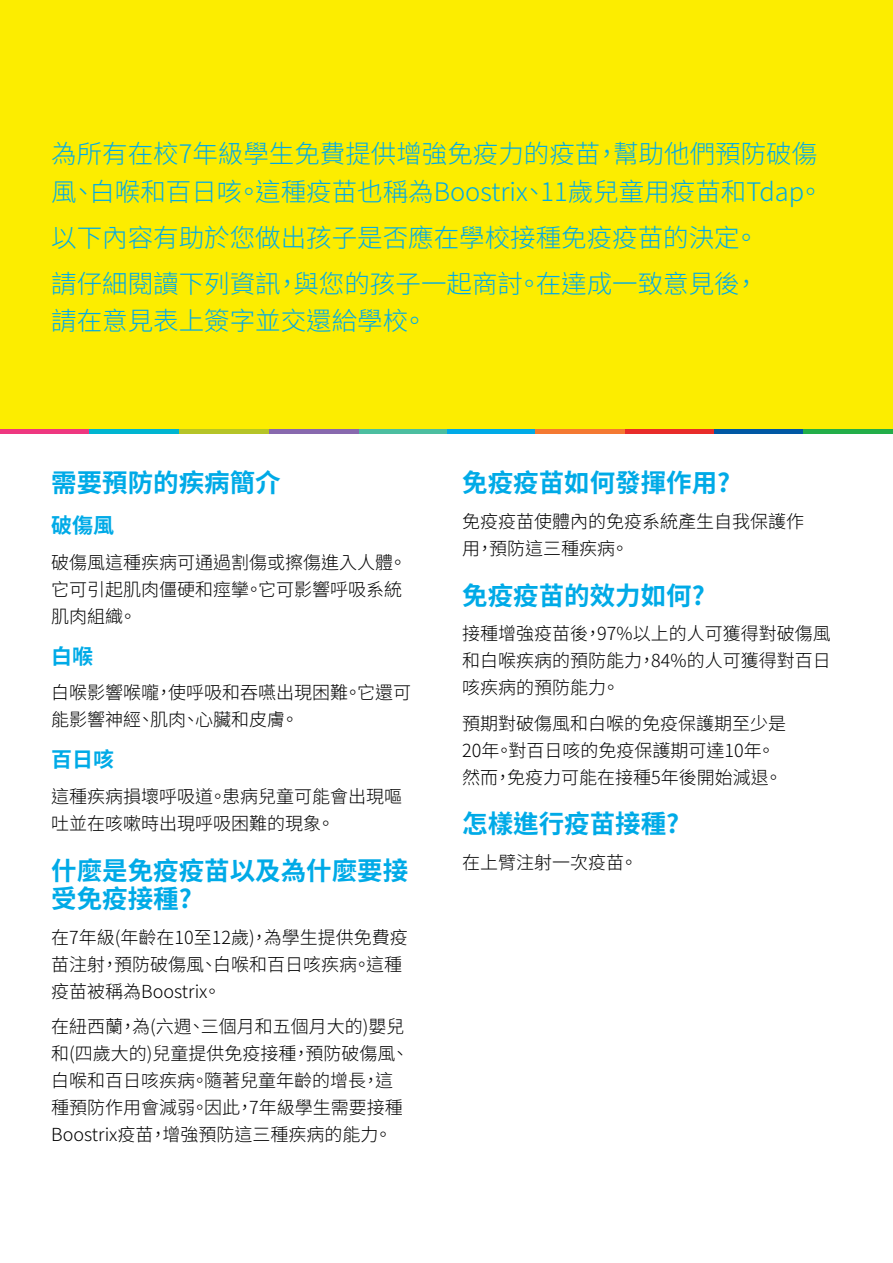
<style>
.page{position:relative;width:893px;height:1263px;background:#fff}
.page>*{position:absolute;margin:0;border:0;box-sizing:border-box;transform-origin:0 0}
.t1{font:300 25.5px/37.5px "Noto Sans CJ Ktc";color:#00aae7}
.t2{font:700 25.5px/28.5px "Noto Sans CJ Ktc";color:#00aae7}
.t3{font:700 21px "Noto Sans CJ Ktc";color:#00aae7}
.t4{font:300 18px/27px "Noto Sans CJ Ktc";color:#000}
</style>
<div class="page">
<div style="left:0;top:0;width:893px;height:434px;background:#fced00"></div>
<div style="left:0;top:429px;width:90px;height:5px;background:#ee3780"></div>
<div style="left:90px;top:429px;width:89px;height:5px;background:#00b5d1"></div>
<div style="left:179px;top:429px;width:90px;height:5px;background:#b5c428"></div>
<div style="left:269px;top:429px;width:90px;height:5px;background:#8869ae"></div>
<div style="left:359px;top:429px;width:89px;height:5px;background:#4cbea0"></div>
<div style="left:447px;top:429px;width:90px;height:5px;background:#00aae7"></div>
<div style="left:535px;top:429px;width:90px;height:5px;background:#f47932"></div>
<div style="left:625px;top:429px;width:89px;height:5px;background:#e82c2a"></div>
<div style="left:714px;top:429px;width:90px;height:5px;background:#0058a4"></div>
<div style="left:803px;top:429px;width:90px;height:5px;background:#23ae49"></div>
<h1 class="t1" style="left:51px;top:136px;width:774px">為所有在校7年級學生免費提供增強免疫力的疫苗，幫助他們預防破傷風、白喉和百日咳。這種疫苗也稱為Boostrix、11歲兒童用疫苗和Tdap。</h1>
<h1 class="t1" style="left:51px;top:215px;width:709px;line-height:46px">以下內容有助於您做出孩子是否應在學校接種免疫疫苗的決定。請仔細閱讀下列資訊，與您的孩子一起商討。在達成一致意見後，</h1>
<h1 class="t1" style="left:51px;top:303px;width:378px">請在意見表上簽字並交還給學校。</h1>
<h1 class="t2" style="left:51px;top:469px;width:231px">需要預防的疾病簡介</h1>
<p class="t3" style="left:51px;top:514px;width:64px">破傷風</p>
<p class="t4" style="left:51px;top:549px;width:357px">破傷風這種疾病可通過割傷或擦傷進入人體。它可引起肌肉僵硬和痙攣。它可影響呼吸系統肌肉組織。</p>
<p class="t3" style="left:51px;top:644px;width:43px">白喉</p>
<p class="t4" style="left:51px;top:680px;width:362px">白喉影響喉嚨，使呼吸和吞嚥出現困難。它還可能影響神經、肌肉、心臟和皮膚。</p>
<p class="t3" style="left:51px;top:748px;width:64px">百日咳</p>
<p class="t4" style="left:51px;top:783px;width:353px">這種疾病損壞呼吸道。患病兒童可能會出現嘔吐並在咳嗽時出現呼吸困難的現象。</p>
<h1 class="t2" style="left:51px;top:857px;width:359px">什麼是免疫疫苗以及為什麼要接受免疫接種?</h1>
<p class="t4" style="left:51px;top:924px;width:358px">在7年級(年齡在10至12歲)，為學生提供免費疫苗注射，預防破傷風、白喉和百日咳疾病。這種疫苗被稱為Boostrix。</p>
<p class="t4" style="left:51px;top:1013px;width:359px">在紐西蘭，為(六週、三個月和五個月大的)嬰兒和(四歲大的)兒童提供免疫接種，預防破傷風、白喉和百日咳疾病。隨著兒童年齡的增長，這種預防作用會減弱。因此，7年級學生需要接種<br>Boostrix疫苗，增強預防這三種疾病的能力。</p>
<h1 class="t2" style="left:462px;top:469px;width:270px">免疫疫苗如何發揮作用?</h1>
<p class="t4" style="left:462px;top:508px;width:343px">免疫疫苗使體內的免疫系統產生自我保護作用，預防這三種疾病。</p>
<h1 class="t2" style="left:462px;top:582px;width:244px">免疫疫苗的效力如何?</h1>
<p class="t4" style="left:462px;top:620px;width:370px;text-align:justify">接種增強疫苗後，97%以上的人可獲得對破傷風和白喉疾病的預防能力，84%的人可獲得對百日咳疾病的預防能力。</p>
<p class="t4" style="left:462px;top:710px;width:325px">預期對破傷風和白喉的免疫保護期至少是<br>20年。對百日咳的免疫保護期可達10年。然而，免疫力可能在接種5年後開始減退。</p>
<h1 class="t2" style="left:462px;top:810px;width:219px">怎樣進行疫苗接種?</h1>
<p class="t4" style="left:462px;top:849px;width:177px">在上臂注射一次疫苗。</p>
</div>
